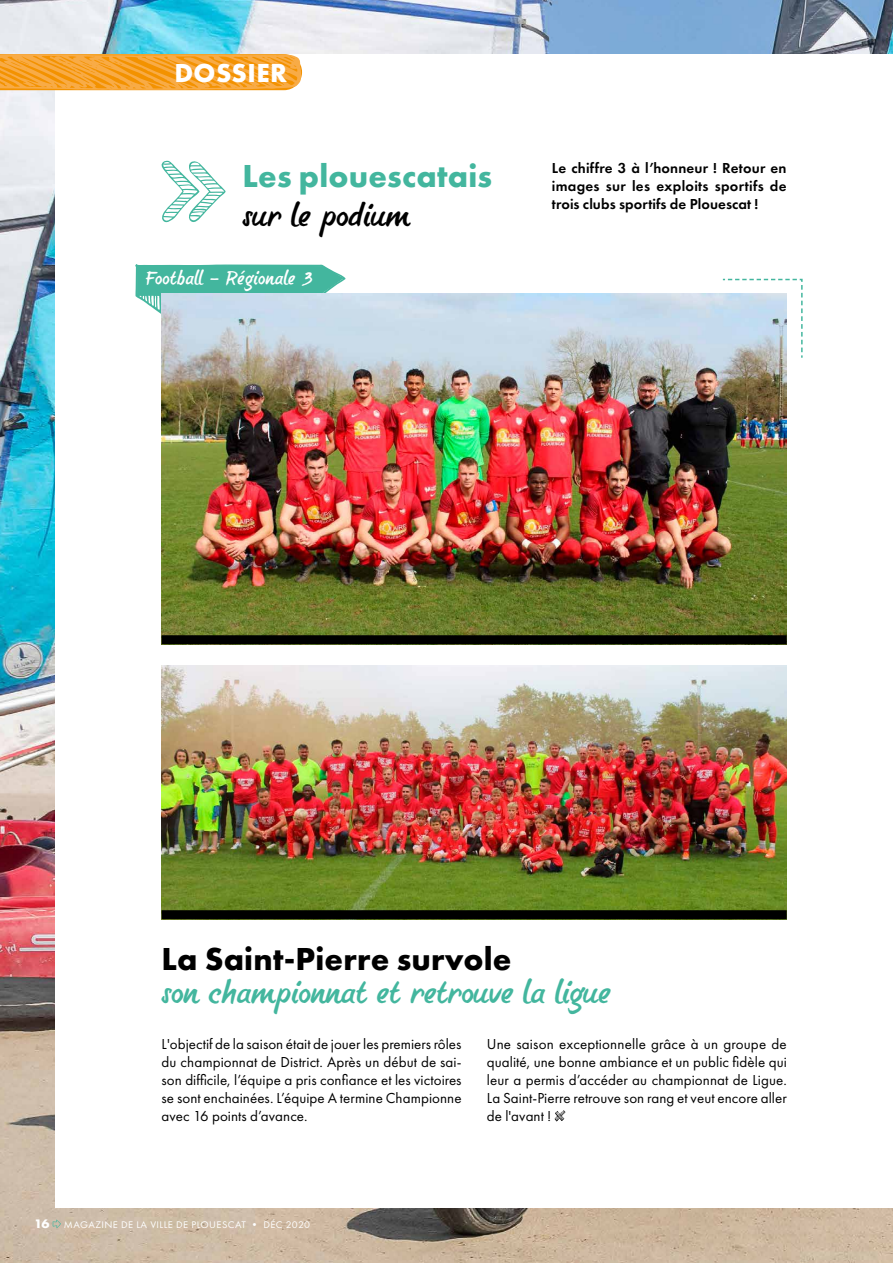
<style>
.page{position:relative;width:893px;height:1263px;background:#fff}
.page>*{position:absolute;margin:0;border:0;box-sizing:border-box;transform-origin:0 0}
.t1{font:37.05px "Hello Font ID Qing Hua Xing Kai";letter-spacing:-.015em;color:#43b69e;scale:1.05 1}
.t2{font:37.05px "Hello Font ID Qing Hua Xing Kai";letter-spacing:-.015em;color:#000;scale:1.05 1}
.t3{font:700 33px "Futura PT";letter-spacing:.005em;color:#000}
.t4{font:700 33px "Futura PT";letter-spacing:.005em;color:#43b69e}
.t5{font:700 27px "Futura PT";letter-spacing:.02em;color:#fff}
.t6{font:22.5px "Hello Font ID Qing Hua Xing Kai";letter-spacing:.005em;color:#fff}
.t7{font:15px/18px "Futura PT";letter-spacing:.005em;color:#000;text-align:justify}
.t8{font:600 15px/18px "Futura PT";letter-spacing:.005em;color:#000;text-align:justify}
.t9{font:10.05px "Futura PT";letter-spacing:.04em;color:#fff;scale:1.05 1}
.s1{font-weight:700;font-size:12.9px}
.s2{font-size:10.35px}
</style>
<div class="page">
<img style="left:0;top:0;width:893px;height:1263px">
<div style="left:55px;top:54px;width:838px;height:1154px;background:#fff"></div>
<svg style="left:161px;top:160px;width:65px;height:63px"></svg>
<svg style="left:135px;top:264px;width:211px;height:50px;background:#5dbfab"></svg>
<img style="left:162px;top:294px;width:625px;height:341px">
<img style="left:162px;top:665px;width:625px;height:245px">
<svg style="left:721px;top:278px;width:82px;height:81px"></svg>
<svg style="left:555px;top:1110px;width:11px;height:11px"></svg>
<svg style="left:0;top:54px;width:302px;height:36px;background:#f5a12c"></svg>
<div style="left:162px;top:635px;width:625px;height:9px;background:#000"></div>
<div style="left:162px;top:910px;width:625px;height:9px;background:#000"></div>
<svg style="left:52px;top:1219px;width:9px;height:9px"></svg>
<h3 class="t5" style="left:174px;top:56px;width:114px">DOSSIER</h3>
<h2 class="t4" style="left:243px;top:154px;width:251px">Les plouescatais</h2>
<h1 class="t2" style="left:243px;top:194px;width:161px">sur le podium</h1>
<h3 class="t6" style="left:146px;top:265px;width:168px">Football - Régionale 3</h3>
<p class="t8" style="left:552px;top:159px;width:236px">Le chiffre 3 à l’honneur ! Retour en images sur les exploits sportifs de trois clubs sportifs de Plouescat !</p>
<h2 class="t3" style="left:162px;top:937px;width:351px">La Saint-Pierre survole</h2>
<h1 class="t1" style="left:162px;top:971px;width:430px">son championnat et retrouve la ligue</h1>
<p class="t7" style="left:162px;top:1035px;width:302px">L'objectif de la saison était de jouer les premiers rôles du championnat de District. Après un début de sai&shy;son difficile, l’équipe a pris confiance et les victoires se sont enchainées. L’équipe A termine Championne avec 16 points d’avance.</p>
<p class="t7" style="left:487px;top:1035px;width:302px">Une saison exceptionnelle grâce à un groupe de qualité, une bonne ambiance et un public fidèle qui leur a permis d’accéder au championnat de Ligue.<br>La Saint-Pierre retrouve son rang et veut encore aller de l'avant !</p>
<p class="t9" style="left:34px;top:1219px;width:264px"><span class="s1">16</span> MAGAZINE DE LA VILLE DE PLOUESCAT <span class="s2">•</span> DÉC 2020</p>
</div>
